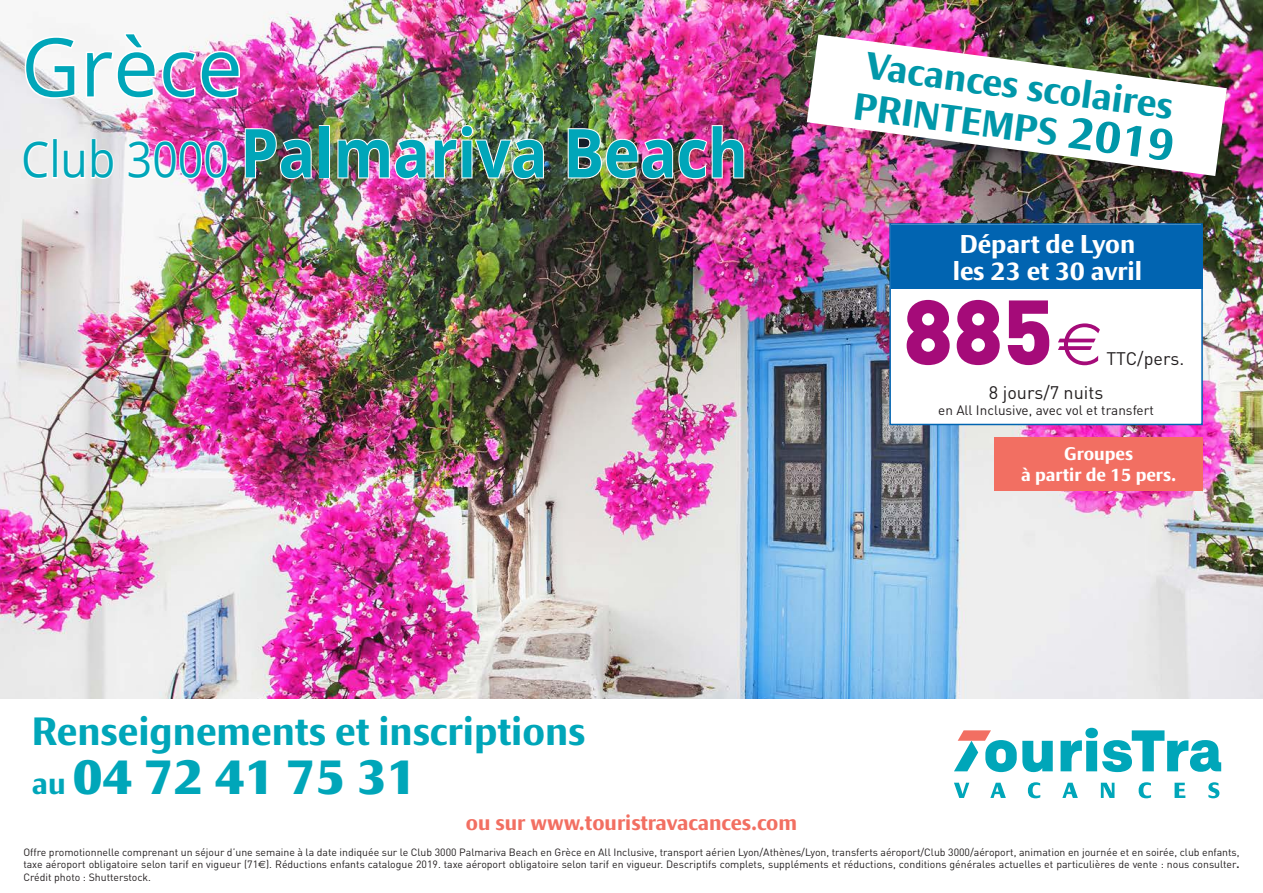
<style>
.page{position:relative;width:1263px;height:893px;background:#fff}
.page>*{position:absolute;margin:0;border:0;box-sizing:border-box;transform-origin:0 0}
.t1{font:900 90px "DIN";color:#a50b79}
.t2{font:81px "Open Sans";color:#00a6b9}
.t3{font:700 67.5px "Open Sans";color:#00a6b9;scale:.9 1}
.t4{font:800 49.5px "Taxon";color:#00a6b9}
.t5{font:700 39px "Taxon";color:#00a6b9}
.t6{font:700 37.5px/42.8px "Taxon";color:#0097a9}
.t7{font:700 25.5px/27px "Taxon";color:#fff}
.t8{font:700 21px "Taxon";color:#f26f62}
.t9{font:700 18px/21.6px "Taxon";color:#fff;text-align:center}
.t10{font:18px "DIN";color:#231f20}
.t11{font:13.5px "DIN";color:#231f20}
.t12{font:10.5px/12.6px "DIN";color:#231f20;text-align:justify}
.s1{font-weight:400;font-size:49.5px}
.s2{font-size:45px}
.s3{font-family:"Euro Sans";font-weight:400;font-size:60px}
.s4{font-weight:700;font-size:30px}
.s5{font-family:"Euro Sans"}
.s6{font-weight:700}
</style>
<div class="page">
<img style="left:0;top:0;width:1263px;height:699px">
<svg style="left:23px;top:35px;width:54px;height:65px"></svg>
<img style="left:84px;top:31px;width:158px;height:69px">
<svg style="left:22px;top:139px;width:29px;height:41px"></svg>
<div style="left:52px;top:139px;width:6px;height:39px;border:2px solid #fff"></div>
<svg style="left:62px;top:138px;width:53px;height:42px"></svg>
<img style="left:126px;top:139px;width:103px;height:41px">
<img style="left:244px;top:127px;width:69px;height:53px">
<div style="left:319px;top:125px;width:11px;height:53px;border:2px solid #fff"></div>
<img style="left:336px;top:124px;width:209px;height:56px">
<img style="left:567px;top:124px;width:178px;height:56px">
<div style="left:889px;top:223px;width:314px;height:202px;background:#fff;border:2px solid #0164b1"></div>
<div style="left:891px;top:225px;width:312px;height:64px;background:#0164b1"></div>
<svg style="left:1060px;top:728px;width:161px;height:44px"></svg>
<svg style="left:954px;top:730px;width:99px;height:42px"></svg>
<svg style="left:954px;top:783px;width:15px;height:15px"></svg>
<svg style="left:990px;top:783px;width:16px;height:15px"></svg>
<svg style="left:1028px;top:782px;width:12px;height:16px"></svg>
<svg style="left:1062px;top:783px;width:16px;height:15px"></svg>
<svg style="left:1101px;top:783px;width:13px;height:15px"></svg>
<svg style="left:1138px;top:782px;width:13px;height:16px"></svg>
<svg style="left:1174px;top:783px;width:11px;height:15px"></svg>
<svg style="left:1208px;top:782px;width:11px;height:16px"></svg>
<div style="left:994px;top:437px;width:209px;height:54px;background:#f26f62"></div>
<img style="left:807px;top:34px;width:420px;height:142px">
<p class="t2" style="left:21px;top:12px;width:223px">Grèce</p>
<p class="t3" style="left:21px;top:105px;width:809px"><span class="s1">Club 3000</span> Palmariva Beach</p>
<p class="t6" style="left:863px;top:41px;width:324px;rotate:8deg">Vacances scolaires<br>PRINTEMPS <span class="s2">2019</span></p>
<p class="t7" style="left:953px;top:230px;width:191px">Départ de Lyon les 23 et 30 avril</p>
<p class="t1" style="left:903px;top:272px;width:201px">885<span class="s3">e</span></p>
<p class="t10" style="left:1106px;top:347px;width:79px">TTC/pers.</p>
<p class="t10" style="left:989px;top:381px;width:116px">8 jours/7 nuits</p>
<p class="t11" style="left:938px;top:402px;width:217px">en All Inclusive, avec vol et transfert</p>
<p class="t9" style="left:1021px;top:442px;width:156px">Groupes<br>à partir de 15 pers.</p>
<p class="t5" style="left:32px;top:706px;width:555px">Renseignements et inscriptions</p>
<p class="t4" style="left:32px;top:745px;width:386px"><span class="s4">au</span> 04 72 41 75 31</p>
<p class="t8" style="left:466px;top:809px;width:333px">ou sur www.touristravacances.com</p>
<p class="t12" style="left:23px;top:845px;width:1218px">Offre promotionnelle comprenant un séjour d’une semaine à la date indiquée sur le Club 3000 Palmariva Beach en Grèce en All Inclusive, transport aérien Lyon/Athènes/Lyon, transferts aéroport/Club 3000/aéroport, animation en journée et en soirée, club enfants, taxe aéroport obligatoire selon tarif en vigueur (71<span class="s5">e</span>). Réductions enfants catalogue 2019. taxe aéroport obligatoire selon tarif en vigueur. Descriptifs complets, suppléments et réductions, conditions générales actuelles et particulières de vente : nous consulter<span class="s6">.<br></span>Crédit photo : Shutterstock.</p>
</div>
